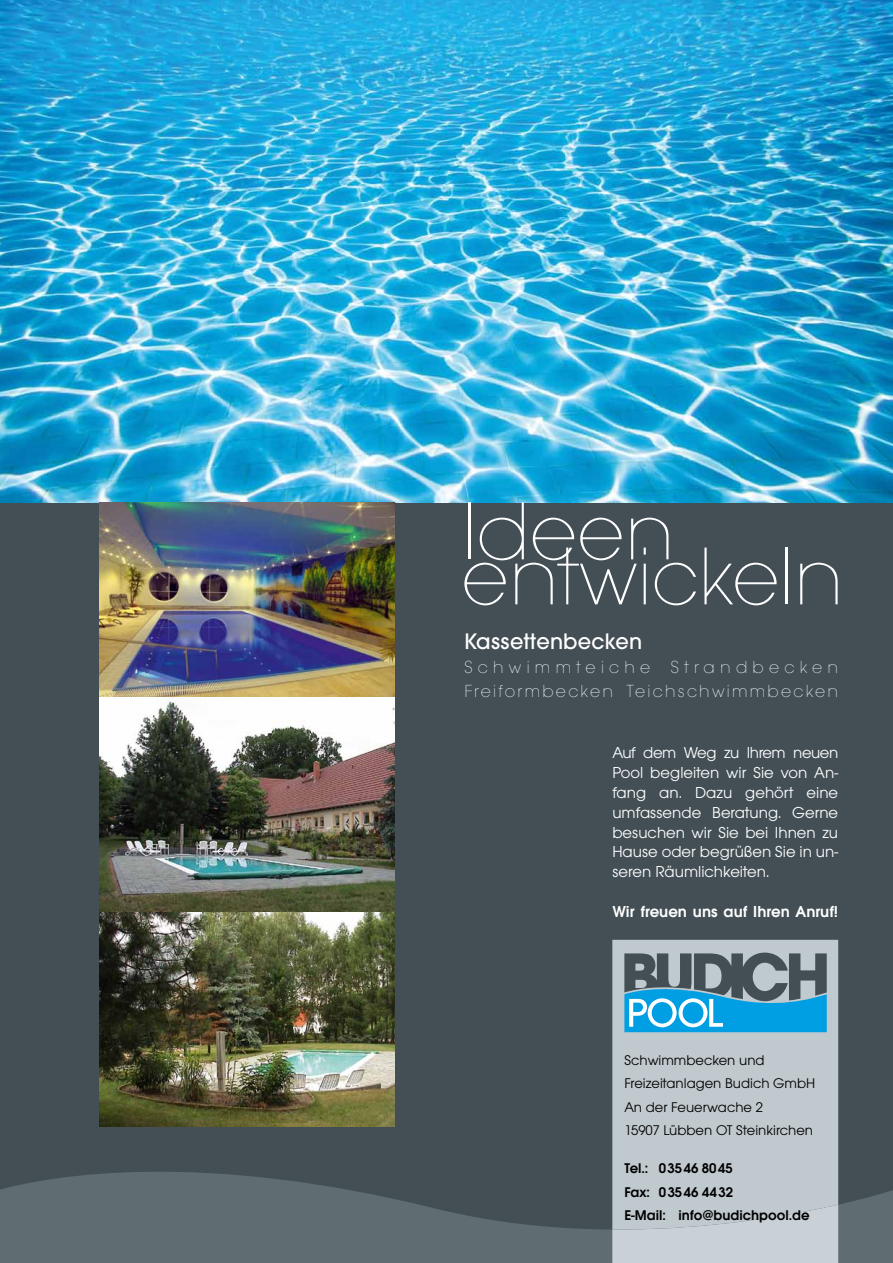
<style>
.page{position:relative;width:893px;height:1263px;background:#fff}
.page>*{position:absolute;margin:0;border:0;box-sizing:border-box;transform-origin:0 0}
.t1{font:200 85.05px "Avant Garde Gothic Itc T";color:#fff}
.t2{font:500 23.4px "Avant Garde Gothic Itc T";letter-spacing:.01em;color:#fff}
.t3{font:200 18.15px/24px "Avant Garde Gothic Itc T";letter-spacing:.125em;color:#fff}
.t4{font:16.5px/19.8px "Avant Garde Gothic Itc T";color:#fff;text-align:justify}
.t5{font:600 16.5px "Avant Garde Gothic Itc T";color:#fff}
.t6{font:14.7px/23.4px "Avant Garde Gothic Itc T";color:#000}
.t7{font:600 14.7px/23.4px "Avant Garde Gothic Itc T";color:#000}
</style>
<div class="page">
<div style="left:0;top:502px;width:893px;height:761px;background:#434f55"></div>
<img style="left:0;top:0;width:893px;height:502px">
<svg style="left:0;top:1151px;width:893px;height:112px;fill:#5f6c72"></svg>
<div style="left:612px;top:940px;width:226px;height:265px;background:#c0c9ce"></div>
<svg style="left:612px;top:1205px;width:226px;height:58px;background:#c6ced3"></svg>
<img style="left:100px;top:502px;width:295px;height:625px">
<svg style="left:624px;top:952px;width:203px;height:80px"></svg>
<h1 class="t1" style="left:461px;top:481px;width:214px">Ideen</h1>
<h1 class="t1" style="left:461px;top:526px;width:384px">entwickeln</h1>
<h2 class="t2" style="left:464px;top:628px;width:179px">Kassettenbecken</h2>
<p class="t3" style="left:464px;top:655px;width:375px">Schwimmteiche Strandbecken<br>Freiformbecken Teichschwimmbecken</p>
<p class="t4" style="left:612px;top:743px;width:227px">Auf dem Weg zu Ihrem neuen Pool begleiten wir Sie von An&shy;fang an. Dazu gehört eine umfassende Beratung. Gerne besuchen wir Sie bei Ihnen zu Hause oder begrüßen Sie in un&shy;seren Räumlichkeiten.</p>
<p class="t5" style="left:612px;top:902px;width:227px">Wir freuen uns auf Ihren Anruf!</p>
<p class="t6" style="left:624px;top:1048px;width:192px">Schwimmbecken und<br>Freizeitanlagen Budich GmbH<br>An der Feuerwache 2<br>15907 Lübben OT Steinkirchen</p>
<p class="t7" style="left:624px;top:1156px;width:187px">Tel.: 03546 8045<br>Fax: 03546 4432<br>E-Mail: info@budichpool.de</p>
</div>
